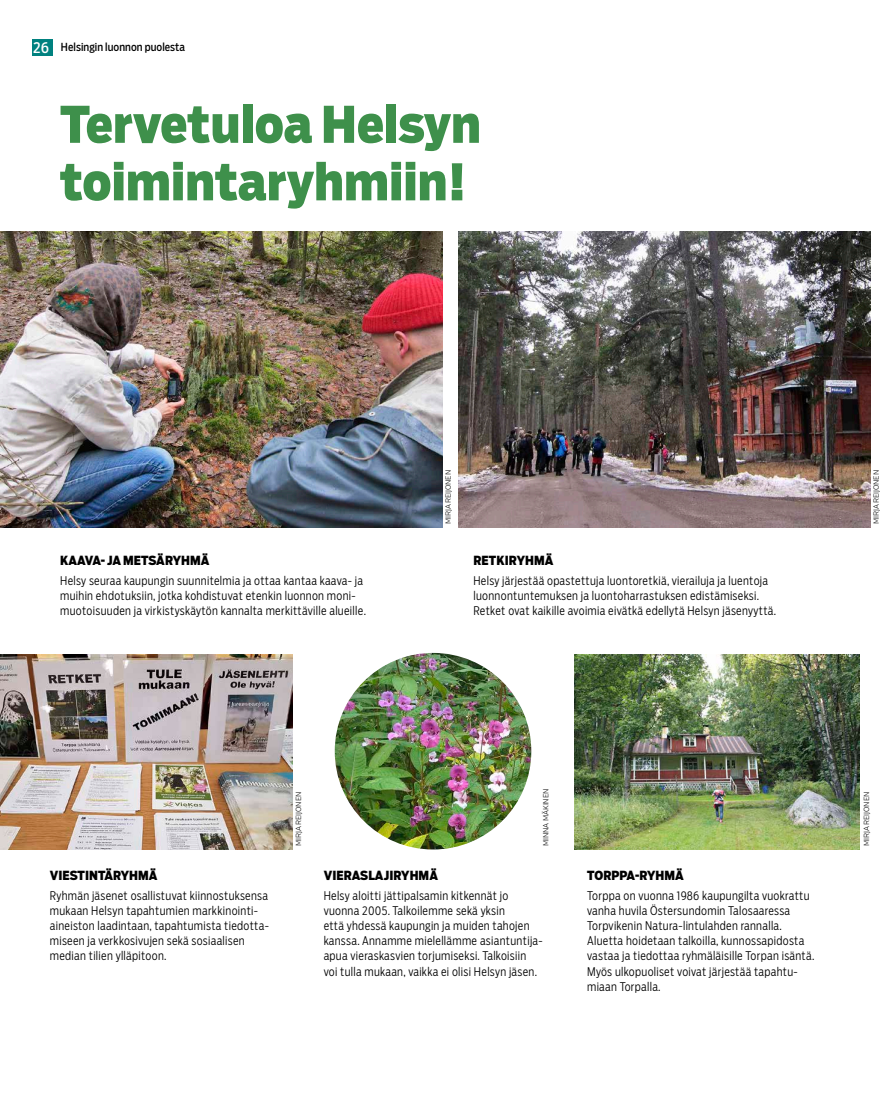
<style>
.page{position:relative;width:886px;height:1099px;background:#fff}
.page>*{position:absolute;margin:0;border:0;box-sizing:border-box;transform-origin:0 0}
.t1{font:900 50px/57.5px "Salvo Sans Cond";letter-spacing:.005em;color:#3e904b}
.t2{font:900 12.5px "Salvo Sans Cond";letter-spacing:.005em;color:#000}
.t3{font:300 11.88px/15px "Salvo Sans Cond";letter-spacing:.025em;color:#000}
.t4{font:11px "Salvo Sans Cond";letter-spacing:.005em;color:#000}
.t5{font:300 7.5px "Verb";letter-spacing:-.015em;color:#000}
.s1{font-size:15px;color:#fff}
</style>
<div class="page">
<img style="left:335px;top:653px;width:196px;height:196px;border-radius:98px">
<img style="left:0;top:232px;width:443px;height:295px">
<img style="left:0;top:654px;width:292px;height:195px">
<img style="left:574px;top:654px;width:286px;height:195px">
<img style="left:458px;top:232px;width:412px;height:295px">
<div style="left:32px;top:40px;width:21px;height:16px;background:#00817f"></div>
<p class="t4" style="left:33px;top:40px;width:153px"><span class="s1">26</span> Helsingin luonnon puolesta</p>
<h1 class="t1" style="left:60px;top:96px;width:422px">Tervetuloa Helsyn toimintaryhmiin!</h1>
<p class="t2" style="left:60px;top:552px;width:151px">KAAVA- JA METSÄRYHMÄ</p>
<p class="t3" style="left:60px;top:573px;width:307px">Helsy seuraa kaupungin suunnitelmia ja ottaa kantaa kaava- ja muihin ehdotuksiin, jotka kohdistuvat etenkin luonnon moni&shy;muotoisuuden ja virkistyskäytön kannalta merkittäville alueille.</p>
<p class="t5" style="left:444px;top:524px;width:56px;rotate:-90deg">MIRJA REIJONEN</p>
<p class="t5" style="left:872px;top:524px;width:56px;rotate:-90deg">MIRJA REIJONEN</p>
<p class="t2" style="left:473px;top:552px;width:81px">RETKIRYHMÄ</p>
<p class="t3" style="left:473px;top:573px;width:304px">Helsy järjestää opastettuja luontoretkiä, vierailuja ja luentoja luonnontuntemuksen ja luontoharrastuksen edistämiseksi.<br>Retket ovat kaikille avoimia eivätkä edellytä Helsyn jäsenyyttä.</p>
<p class="t2" style="left:50px;top:867px;width:109px">VIESTINTÄRYHMÄ</p>
<p class="t3" style="left:50px;top:888px;width:221px">Ryhmän jäsenet osallistuvat kiinnostuksensa mukaan Helsyn tapahtumien markkinointi&shy;aineiston laadintaan, tapahtumista tiedotta&shy;miseen ja verkkosivujen sekä sosiaalisen median tilien ylläpitoon.</p>
<p class="t5" style="left:294px;top:845px;width:56px;rotate:-90deg">MIRJA REIJONEN</p>
<p class="t5" style="left:541px;top:845px;width:58px;rotate:-90deg">MINNA MÄKINEN</p>
<p class="t5" style="left:862px;top:845px;width:56px;rotate:-90deg">MIRJA REIJONEN</p>
<p class="t2" style="left:324px;top:867px;width:116px">VIERASLAJIRYHMÄ</p>
<p class="t3" style="left:324px;top:888px;width:221px">Helsy aloitti jättipalsamin kitkennät jo vuonna 2005. Talkoilemme sekä yksin<br>että yhdessä kaupungin ja muiden tahojen kanssa. Annamme mielellämme asiantuntija&shy;apua vieraskasvien torjumiseksi. Talkoisiin voi tulla mukaan, vaikka ei olisi Helsyn jäsen.</p>
<p class="t2" style="left:587px;top:867px;width:98px">TORPPA-RYHMÄ</p>
<p class="t3" style="left:587px;top:888px;width:229px">Torppa on vuonna 1986 kaupungilta vuokrattu vanha huvila Östersundomin Talosaaressa Torpvikenin Natura-lintulahden rannalla.<br>Aluetta hoidetaan talkoilla, kunnossapidosta vastaa ja tiedottaa ryhmäläisille Torpan isäntä.<br>Myös ulkopuoliset voivat järjestää tapahtu&shy;miaan Torpalla.</p>
</div>
